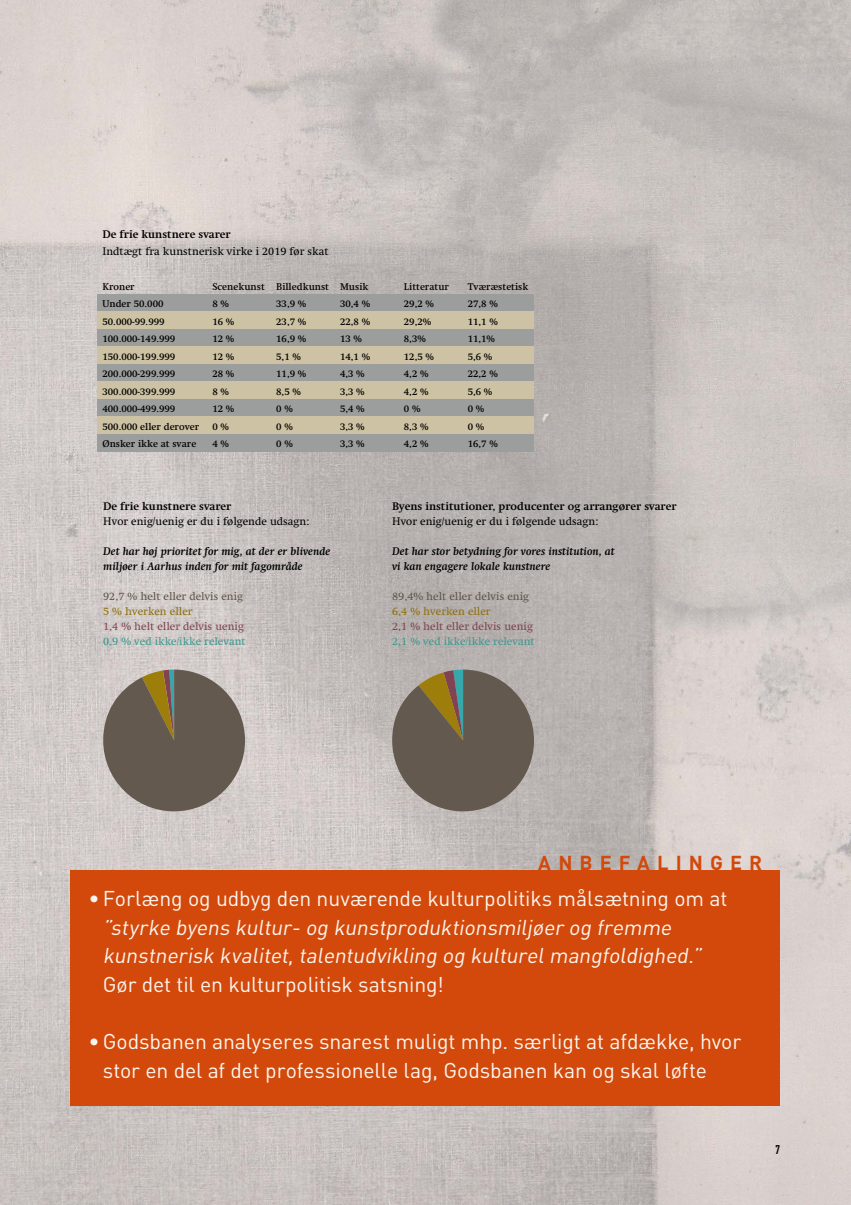
<style>
.page{position:relative;width:851px;height:1205px;background:#fff}
.page>*{position:absolute;margin:0;border:0;box-sizing:border-box;transform-origin:0 0}
.t1{font:21.12px/28.6px "DIN Pro";letter-spacing:-.005em;color:#fbf5ee}
.t2{font:italic 21.12px/28.6px "DIN Pro";color:#fbf5ee}
.t3{font:700 19.88px "DIN Pro";letter-spacing:.355em;color:#d3490b}
.t4{font:700 12.5px "DIN Condensed";color:#000}
.t5{font:italic 700 11.25px/15px "Swift LT Std";color:#000}
.t6{font:11.25px "Swift LT Std";color:#000}
.t7{font:700 11.25px "Swift LT Std";color:#000}
.t8{font:11.25px "Swift LT Std";color:#5f5648}
.t9{font:11.25px "Swift LT Std";color:#814251}
.t10{font:11.25px "Swift LT Std";color:#3f9791}
.t11{font:11.25px "Swift LT Std";color:#906e0c}
.t12{font:500 10px "Swift LT Std";color:#000}
</style>
<div class="page">
<img style="left:0;top:0;width:850px;height:1205px">
<svg style="left:392px;top:669px;width:142px;height:142px;background:#797063"></svg>
<div style="left:71px;top:870px;width:709px;height:236px;background:#d3490b"></div>
<div style="left:97px;top:294px;width:436px;height:17px;background:#9c9d9d"></div>
<div style="left:97px;top:311px;width:436px;height:18px;background:#cdc2a3"></div>
<div style="left:97px;top:329px;width:436px;height:17px;background:#9c9d9d"></div>
<div style="left:97px;top:346px;width:436px;height:18px;background:#cdc2a3"></div>
<div style="left:97px;top:364px;width:436px;height:17px;background:#9c9d9d"></div>
<div style="left:97px;top:381px;width:436px;height:18px;background:#cdc2a3"></div>
<div style="left:97px;top:399px;width:436px;height:17px;background:#9c9d9d"></div>
<div style="left:97px;top:416px;width:436px;height:18px;background:#cdc2a3"></div>
<div style="left:97px;top:434px;width:436px;height:18px;background:#9c9d9d"></div>
<svg style="left:103px;top:669px;width:142px;height:142px;background:#7d7468"></svg>
<p class="t7" style="left:102px;top:228px;width:130px">De frie kunstnere svarer</p>
<p class="t6" style="left:102px;top:245px;width:227px">Indtægt fra kunstnerisk virke i 2019 før skat</p>
<p class="t12" style="left:102px;top:281px;width:34px">Kroner</p>
<p class="t12" style="left:212px;top:281px;width:157px">Scenekunst Billedkunst Musik</p>
<p class="t12" style="left:404px;top:281px;width:47px">Litteratur</p>
<p class="t12" style="left:467px;top:281px;width:62px">Tværæstetisk</p>
<p class="t12" style="left:102px;top:299px;width:62px">Under 50.000</p>
<p class="t12" style="left:212px;top:299px;width:18px">8 %</p>
<p class="t12" style="left:276px;top:299px;width:32px">33,9 %</p>
<p class="t12" style="left:340px;top:299px;width:32px">30,4 %</p>
<p class="t12" style="left:404px;top:299px;width:32px">29,2 %</p>
<p class="t12" style="left:467px;top:299px;width:32px">27,8 %</p>
<p class="t12" style="left:102px;top:316px;width:63px">50.000-99.999</p>
<p class="t12" style="left:212px;top:316px;width:23px">16 %</p>
<p class="t12" style="left:276px;top:316px;width:32px">23,7 %</p>
<p class="t12" style="left:340px;top:316px;width:32px">22,8 %</p>
<p class="t12" style="left:404px;top:316px;width:29px">29,2%</p>
<p class="t12" style="left:467px;top:316px;width:32px">11,1 %</p>
<p class="t12" style="left:102px;top:333px;width:74px">100.000-149.999</p>
<p class="t12" style="left:212px;top:333px;width:23px">12 %</p>
<p class="t12" style="left:276px;top:333px;width:32px">16,9 %</p>
<p class="t12" style="left:340px;top:333px;width:23px">13 %</p>
<p class="t12" style="left:404px;top:333px;width:23px">8,3%</p>
<p class="t12" style="left:467px;top:333px;width:29px">11,1%</p>
<p class="t12" style="left:102px;top:351px;width:74px">150.000-199.999</p>
<p class="t12" style="left:212px;top:351px;width:23px">12 %</p>
<p class="t12" style="left:276px;top:351px;width:26px">5,1 %</p>
<p class="t12" style="left:340px;top:351px;width:32px">14,1 %</p>
<p class="t12" style="left:404px;top:351px;width:32px">12,5 %</p>
<p class="t12" style="left:467px;top:351px;width:26px">5,6 %</p>
<p class="t12" style="left:102px;top:368px;width:74px">200.000-299.999</p>
<p class="t12" style="left:212px;top:368px;width:23px">28 %</p>
<p class="t12" style="left:276px;top:368px;width:32px">11,9 %</p>
<p class="t12" style="left:340px;top:368px;width:26px">4,3 %</p>
<p class="t12" style="left:404px;top:368px;width:26px">4,2 %</p>
<p class="t12" style="left:467px;top:368px;width:32px">22,2 %</p>
<p class="t12" style="left:102px;top:386px;width:74px">300.000-399.999</p>
<p class="t12" style="left:212px;top:386px;width:18px">8 %</p>
<p class="t12" style="left:276px;top:386px;width:26px">8,5 %</p>
<p class="t12" style="left:340px;top:386px;width:26px">3,3 %</p>
<p class="t12" style="left:404px;top:386px;width:26px">4,2 %</p>
<p class="t12" style="left:467px;top:386px;width:26px">5,6 %</p>
<p class="t12" style="left:102px;top:403px;width:74px">400.000-499.999</p>
<p class="t12" style="left:212px;top:403px;width:23px">12 %</p>
<p class="t12" style="left:276px;top:403px;width:18px">0 %</p>
<p class="t12" style="left:340px;top:403px;width:26px">5,4 %</p>
<p class="t12" style="left:404px;top:403px;width:18px">0 %</p>
<p class="t12" style="left:467px;top:403px;width:18px">0 %</p>
<p class="t12" style="left:102px;top:421px;width:98px">500.000 eller derover</p>
<p class="t12" style="left:212px;top:421px;width:18px">0 %</p>
<p class="t12" style="left:276px;top:421px;width:18px">0 %</p>
<p class="t12" style="left:340px;top:421px;width:26px">3,3 %</p>
<p class="t12" style="left:404px;top:421px;width:26px">8,3 %</p>
<p class="t12" style="left:467px;top:421px;width:18px">0 %</p>
<p class="t12" style="left:102px;top:438px;width:95px">Ønsker ikke at svare</p>
<p class="t12" style="left:212px;top:438px;width:18px">4 %</p>
<p class="t12" style="left:276px;top:438px;width:18px">0 %</p>
<p class="t12" style="left:340px;top:438px;width:26px">3,3 %</p>
<p class="t12" style="left:404px;top:438px;width:26px">4,2 %</p>
<p class="t12" style="left:467px;top:438px;width:32px">16,7 %</p>
<p class="t7" style="left:103px;top:500px;width:130px">De frie kunstnere svarer</p>
<p class="t6" style="left:103px;top:515px;width:208px">Hvor enig/uenig er du i følgende udsagn:</p>
<p class="t5" style="left:103px;top:544px;width:228px">Det har høj prioritet for mig, at der er blivende miljøer i Aarhus inden for mit fagområde</p>
<p class="t8" style="left:103px;top:590px;width:141px">92,7 % helt eller delvis enig</p>
<p class="t11" style="left:103px;top:605px;width:91px">5 % hverken eller</p>
<p class="t9" style="left:103px;top:620px;width:142px">1,4 % helt eller delvis uenig</p>
<p class="t10" style="left:103px;top:635px;width:144px">0,9 % ved ikke/ikke relevant</p>
<p class="t7" style="left:392px;top:500px;width:286px">Byens institutioner, producenter og arrangører svarer</p>
<p class="t6" style="left:392px;top:515px;width:208px">Hvor enig/uenig er du i følgende udsagn:</p>
<p class="t5" style="left:392px;top:544px;width:224px">Det har stor betydning for vores institution, at vi kan engagere lokale kunstnere</p>
<p class="t8" style="left:392px;top:590px;width:138px">89,4% helt eller delvis enig</p>
<p class="t11" style="left:392px;top:605px;width:100px">6,4 % hverken eller</p>
<p class="t9" style="left:392px;top:620px;width:142px">2,1 % helt eller delvis uenig</p>
<p class="t10" style="left:392px;top:635px;width:144px">2,1 % ved ikke/ikke relevant</p>
<h2 class="t3" style="left:538px;top:849px;width:225px">ANBEFALINGER</h2>
<h1 class="t1" style="left:89px;top:883px;width:640px">•Forlæng og udbyg den nuværende kulturpolitiks målsætning om at</h1>
<h1 class="t2" style="left:103px;top:912px;width:604px">”styrke byens kultur- og kunstproduktionsmiljøer og fremme kunstnerisk kvalitet,talentudvikling og kulturelmangfoldighed.”</h1>
<h1 class="t1" style="left:103px;top:969px;width:342px">Gør det til en kulturpolitisk satsning!</h1>
<h1 class="t1" style="left:103px;top:1026px;width:639px;text-indent:-14px">•Godsbanen analyseres snarest muligt mhp. særligt at afdække, hvor stor en del af det professionelle lag, Godsbanen kan og skal løfte</h1>
<p class="t4" style="left:775px;top:1141px;width:6px">7</p>
</div>
